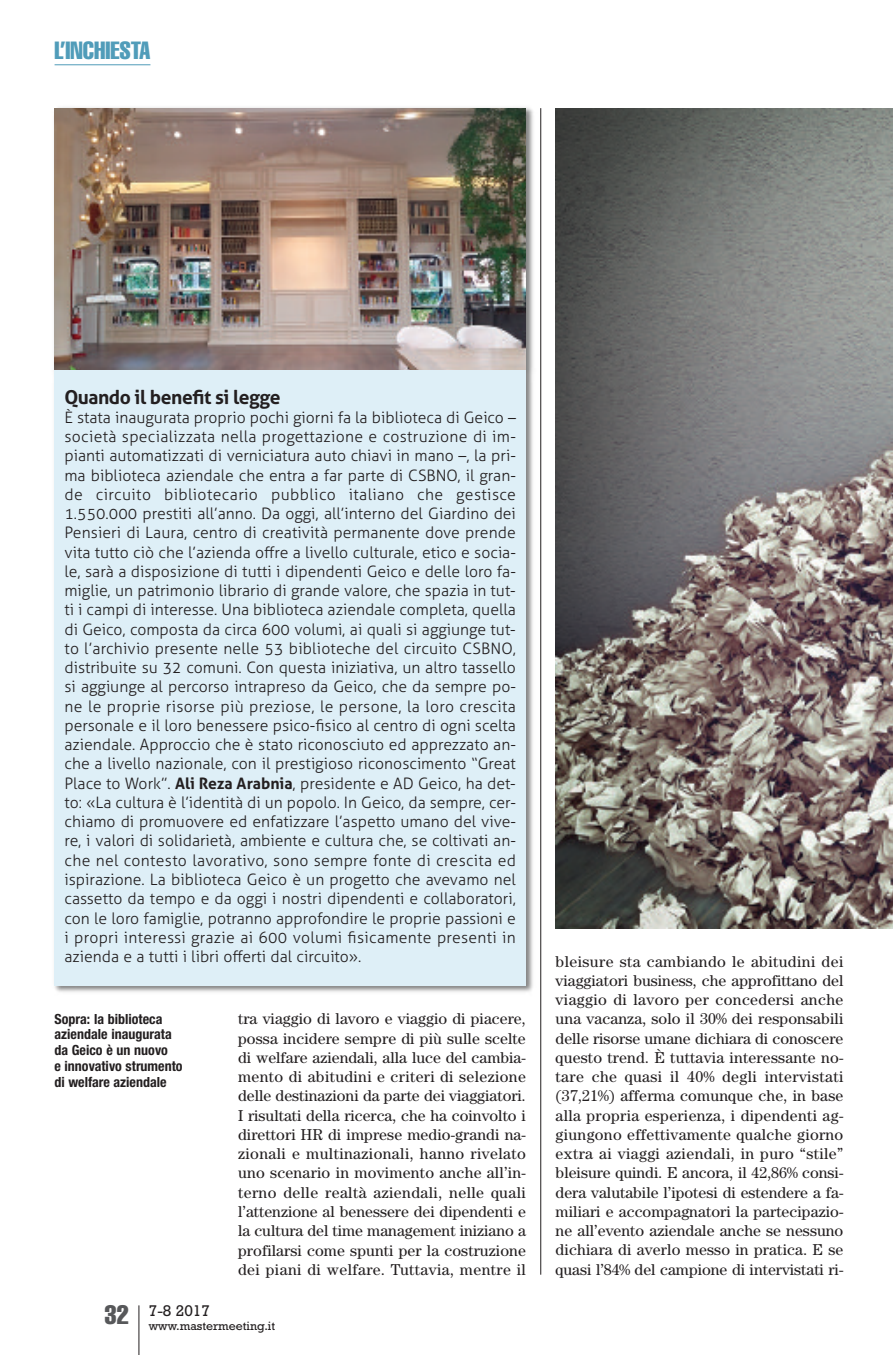
<style>
.page{position:relative;width:893px;height:1355px;background:#fff}
.page>*{position:absolute;margin:0;border:0;box-sizing:border-box;transform-origin:0 0}
.t1{font:extra-condensed 24.5px "Helvetica";color:#509cb9}
.t2{font:700 19.25px "Aller";letter-spacing:-.025em;color:#231f20}
.t3{font:300 15.75px/19.2px "Aller";color:#231f20;text-align:justify}
.t4{font:15.75px/19.2px "Century";letter-spacing:.005em;color:#231f20;text-align:justify}
.t5{font:15.75px "Rockwell";color:#231f20}
.t6{font:700 condensed 14px/15.8px "Helvetica Neue";color:#231f20}
.t7{font:12.25px "Rockwell";color:#231f20}
.s1{font-weight:700}
</style>
<div class="page">
<hr style="left:138px;top:1305px;width:1px;height:49px;background:#231f20">
<hr style="left:55px;top:64px;width:95px;height:1px;background:#509cb9">
<hr style="left:540px;top:108px;width:1px;height:1166px;background:#231f20">
<img style="left:54px;top:107px;width:479px;height:885px">
<div style="left:55px;top:369px;width:471px;height:616px;background:#deeff7"></div>
<img style="left:55px;top:108px;width:471px;height:261px">
<img style="left:556px;top:108px;width:337px;height:819px">
<h1 class="t1" style="left:55px;top:42px;width:97px">L’INCHIESTA</h1>
<p class="t2" style="left:64px;top:385px;width:218px">Quando il benefit si legge</p>
<p class="t3" style="left:64px;top:407px;width:453px">È stata inaugurata proprio pochi giorni fa la biblioteca di Geico – società specializzata nella progettazione e costruzione di im&shy;pianti automatizzati di verniciatura auto chiavi in mano –, la pri&shy;ma biblioteca aziendale che entra a far parte di CSBNO, il gran&shy;de circuito bibliotecario pubblico italiano che gestisce 1.550.000 prestiti all’anno. Da oggi, all’interno del Giardino dei Pensieri di Laura, centro di creatività permanente dove prende vita tutto ciò che l’azienda offre a livello culturale, etico e socia&shy;le, sarà a disposizione di tutti i dipendenti Geico e delle loro fa&shy;miglie, un patrimonio librario di grande valore, che spazia in tut&shy;ti i campi di interesse. Una biblioteca aziendale completa, quella di Geico, composta da circa 600 volumi, ai quali si aggiunge tut&shy;to l’archivio presente nelle 53 biblioteche del circuito CSBNO, distribuite su 32 comuni. Con questa iniziativa, un altro tassello si aggiunge al percorso intrapreso da Geico, che da sempre po&shy;ne le proprie risorse più preziose, le persone, la loro crescita personale e il loro benessere psico-fisico al centro di ogni scelta aziendale. Approccio che è stato riconosciuto ed apprezzato an&shy;che a livello nazionale, con il prestigioso riconoscimento “Great Place to Work”. <span class="s1">Ali Reza Arabnia</span>, presidente e AD Geico, ha det&shy;to: «La cultura è l’identità di un popolo. In Geico, da sempre, cer&shy;chiamo di promuovere ed enfatizzare l’aspetto umano del vive&shy;re, i valori di solidarietà, ambiente e cultura che, se coltivati an&shy;che nel contesto lavorativo, sono sempre fonte di crescita ed ispirazione. La biblioteca Geico è un progetto che avevamo nel cassetto da tempo e da oggi i nostri dipendenti e collaboratori, con le loro famiglie, potranno approfondire le proprie passioni e i propri interessi grazie ai 600 volumi fisicamente presenti in azienda e a tutti i libri offerti dal circuito».</p>
<p class="t6" style="left:55px;top:1011px;width:130px">Sopra: la biblioteca aziendale inaugurata da Geico è un nuovo<br>e innovativo strumento di welfare aziendale</p>
<p class="t4" style="left:238px;top:1010px;width:289px">tra viaggio di lavoro e viaggio di piacere, possa incidere sempre di più sulle scelte di welfare aziendali, alla luce del cambia&shy;mento di abitudini e criteri di selezione delle destinazioni da parte dei viaggiatori.<br>I risultati della ricerca, che ha coinvolto i direttori HR di imprese medio-grandi na&shy;zionali e multinazionali, hanno rivelato uno scenario in movimento anche all’in&shy;terno delle realtà aziendali, nelle quali l’attenzione al benessere dei dipendenti e la cultura del time management iniziano a profilarsi come spunti per la costruzione dei piani di welfare. Tuttavia, mentre il</p>
<p class="t7" style="left:105px;top:1321px;width:172px"><sup>32</sup> www.mastermeeting.it</p>
<p class="t5" style="left:149px;top:1305px;width:63px">7-8 2017</p>
<p class="t4" style="left:556px;top:952px;width:289px">bleisure sta cambiando le abitudini dei viaggiatori business, che approfittano del viaggio di lavoro per concedersi anche una vacanza, solo il 30% dei responsabili delle risorse umane dichiara di conoscere questo trend. È tuttavia interessante no&shy;tare che quasi il 40% degli intervistati (37,21%) afferma comunque che, in base alla propria esperienza, i dipendenti ag&shy;giungono effettivamente qualche giorno extra ai viaggi aziendali, in puro “stile” bleisure quindi. E ancora, il 42,86% consi&shy;dera valutabile l’ipotesi di estendere a fa&shy;miliari e accompagnatori la partecipazio&shy;ne all’evento aziendale anche se nessuno dichiara di averlo messo in pratica. E se quasi l’84% del campione di intervistati ri-</p>
</div>
